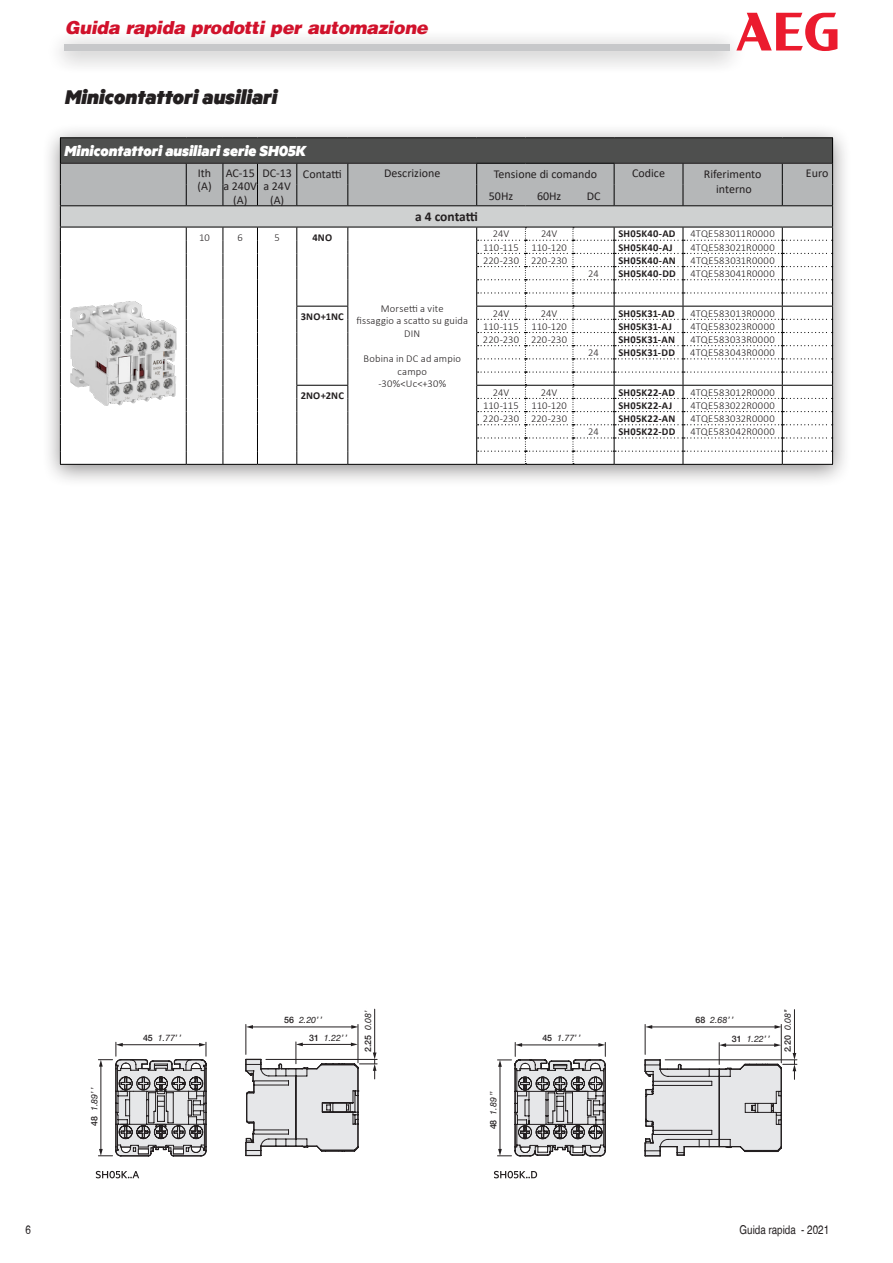
<style>
.page{position:relative;width:893px;height:1263px;background:#fff}
.page>*{position:absolute;margin:0;border:0;box-sizing:border-box;transform-origin:0 0}
.t1{font:italic 900 22.5px "Metric";color:#231f20}
.t2{font:italic 900 18px "Helvetica";color:#d1122c}
.t3{font:italic 900 16.5px "Metric";color:#fff}
.t4{font:700 13.5px "Calibri";letter-spacing:-.01em;color:#231f20}
.t5{font:12px/13.5px "Calibri";color:#231f20;text-align:center}
.t6{font:condensed 12px "Helvetica";color:#231f20}
.t7{font:300 10.5px/12.6px "Calibri";letter-spacing:.02em;color:#231f20;text-align:center}
.t8{font:700 10.5px "Calibri";letter-spacing:.02em;color:#231f20}
.t9{font:300 10.5px "Calibri";color:#231f20}
.t10{font:italic 8.85px/17.5px "Helvetica Neue";color:#231f20}
.s1{font-weight:500;font-style:normal}
</style>
<div class="page">
<div style="left:46px;top:30px;width:701px;height:44px;background:#231f20;opacity:.5"></div>
<div style="left:64px;top:45px;width:665px;height:6px;background:#c7c8ca"></div>
<svg style="left:736px;top:13px;width:101px;height:38px"></svg>
<div style="left:41px;top:123px;width:811px;height:365px;background:#231f20;opacity:.5"></div>
<hr style="left:60px;top:137px;width:126px;height:1px;background:#000">
<hr style="left:186px;top:137px;width:37px;height:1px;background:#000">
<hr style="left:223px;top:137px;width:34px;height:1px;background:#000">
<hr style="left:257px;top:137px;width:40px;height:1px;background:#000">
<hr style="left:297px;top:137px;width:51px;height:1px;background:#000">
<hr style="left:348px;top:137px;width:129px;height:1px;background:#000">
<hr style="left:477px;top:137px;width:48px;height:1px;background:#000">
<hr style="left:525px;top:137px;width:48px;height:1px;background:#000">
<hr style="left:573px;top:137px;width:41px;height:1px;background:#000">
<hr style="left:614px;top:137px;width:69px;height:1px;background:#000">
<hr style="left:683px;top:137px;width:99px;height:1px;background:#000">
<hr style="left:782px;top:137px;width:51px;height:1px;background:#000">
<hr style="left:60px;top:464px;width:126px;height:1px;background:#000">
<hr style="left:186px;top:464px;width:37px;height:1px;background:#000">
<hr style="left:223px;top:464px;width:34px;height:1px;background:#000">
<hr style="left:257px;top:464px;width:40px;height:1px;background:#000">
<hr style="left:348px;top:464px;width:129px;height:1px;background:#000">
<hr style="left:477px;top:464px;width:48px;height:1px;background:#000">
<hr style="left:525px;top:464px;width:48px;height:1px;background:#000">
<hr style="left:573px;top:464px;width:41px;height:1px;background:#000">
<hr style="left:614px;top:464px;width:69px;height:1px;background:#000">
<hr style="left:683px;top:464px;width:99px;height:1px;background:#000">
<hr style="left:782px;top:464px;width:51px;height:1px;background:#000">
<svg style="left:60px;top:138px;width:773px;height:326px"></svg>
<hr style="left:297px;top:464px;width:51px;height:1px;background:#000">
<hr style="left:476px;top:306px;width:49px;height:1px;background:#000">
<hr style="left:525px;top:306px;width:48px;height:1px;background:#000">
<hr style="left:573px;top:306px;width:41px;height:1px;background:#000">
<hr style="left:614px;top:306px;width:69px;height:1px;background:#000">
<hr style="left:683px;top:306px;width:99px;height:1px;background:#000">
<hr style="left:782px;top:306px;width:51px;height:1px;background:#000">
<hr style="left:476px;top:385px;width:49px;height:1px;background:#000">
<hr style="left:525px;top:385px;width:48px;height:1px;background:#000">
<hr style="left:573px;top:385px;width:41px;height:1px;background:#000">
<hr style="left:614px;top:385px;width:69px;height:1px;background:#000">
<hr style="left:683px;top:385px;width:99px;height:1px;background:#000">
<hr style="left:782px;top:385px;width:51px;height:1px;background:#000">
<img style="left:70px;top:302px;width:106px;height:103px">
<hr style="left:374px;top:1009px;width:1px;height:45px;background:#231f20">
<svg style="left:245px;top:1024px;width:132px;height:132px"></svg>
<svg style="left:98px;top:1042px;width:109px;height:114px"></svg>
<svg style="left:497px;top:1042px;width:109px;height:114px"></svg>
<hr style="left:651px;top:1027px;width:125px;height:1px;background:#231f20">
<svg style="left:646px;top:1025px;width:6px;height:4px"></svg>
<svg style="left:775px;top:1025px;width:6px;height:4px"></svg>
<hr style="left:645px;top:1024px;width:1px;height:30px;background:#231f20">
<hr style="left:781px;top:1024px;width:1px;height:39px;background:#231f20">
<hr style="left:794px;top:1009px;width:1px;height:45px;background:#231f20">
<svg style="left:644px;top:1042px;width:153px;height:114px"></svg>
<svg style="left:96px;top:1171px;width:43px;height:7px"></svg>
<svg style="left:494px;top:1171px;width:43px;height:7px"></svg>
<h2 class="t2" style="left:65px;top:16px;width:364px">Guida rapida prodotti per automazione</h2>
<h1 class="t1" style="left:65px;top:83px;width:214px">Minicontattori ausiliari</h1>
<h3 class="t3" style="left:65px;top:141px;width:243px">Minicontattori ausiliari serie SH05K</h3>
<p class="t5" style="left:197px;top:165px;width:16px;text-align:left">Ith (A)</p>
<p class="t5" style="left:223px;top:165px;width:35px">AC-15 a 240V (A)</p>
<p class="t5" style="left:262px;top:165px;width:31px">DC-13 a 24V (A)</p>
<p class="t5" style="left:303px;top:167px;width:40px">Contatti</p>
<p class="t5" style="left:384px;top:165px;width:58px">Descrizione</p>
<p class="t5" style="left:494px;top:167px;width:105px">Tensione di comando</p>
<p class="t5" style="left:632px;top:165px;width:34px">Codice</p>
<p class="t5" style="left:704px;top:167px;width:59px;line-height:14.4px">Riferimento interno</p>
<p class="t5" style="left:806px;top:165px;width:24px">Euro</p>
<p class="t5" style="left:489px;top:189px;width:26px">50Hz</p>
<p class="t5" style="left:537px;top:189px;width:26px">60Hz</p>
<p class="t5" style="left:587px;top:189px;width:15px">DC</p>
<p class="t4" style="left:415px;top:207px;width:64px">a 4 contatti</p>
<p class="t7" style="left:199px;top:231px;width:12px">10</p>
<p class="t7" style="left:238px;top:231px;width:7px">6</p>
<p class="t7" style="left:274px;top:231px;width:7px">5</p>
<p class="t8" style="left:312px;top:230px;width:21px">4NO</p>
<p class="t7" style="left:493px;top:228px;width:18px">24V</p>
<p class="t7" style="left:541px;top:228px;width:18px">24V</p>
<p class="t8" style="left:618px;top:227px;width:59px">SH05K40-AD</p>
<p class="t7" style="left:690px;top:228px;width:86px">4TQE583011R0000</p>
<p class="t9" style="left:483px;top:241px;width:85px">110-115 110-120</p>
<p class="t8" style="left:618px;top:240px;width:56px">SH05K40-AJ</p>
<p class="t7" style="left:691px;top:241px;width:86px">4TQE583021R0000</p>
<p class="t7" style="left:483px;top:254px;width:86px">220-230 220-230</p>
<p class="t8" style="left:618px;top:253px;width:59px">SH05K40-AN</p>
<p class="t7" style="left:691px;top:254px;width:86px">4TQE583031R0000</p>
<p class="t7" style="left:588px;top:267px;width:12px">24</p>
<p class="t8" style="left:618px;top:266px;width:59px">SH05K40-DD</p>
<p class="t7" style="left:690px;top:267px;width:86px">4TQE583041R0000</p>
<p class="t8" style="left:301px;top:309px;width:44px">3NO+1NC</p>
<p class="t8" style="left:301px;top:388px;width:45px">2NO+2NC</p>
<p class="t7" style="left:356px;top:302px;width:113px">Morsetti a vite<br>fissaggio a scatto su guida<br>DIN</p>
<p class="t7" style="left:364px;top:352px;width:99px">Bobina in DC ad ampio campo -30%&lt;Uc&lt;+30%</p>
<p class="t7" style="left:493px;top:307px;width:18px">24V</p>
<p class="t7" style="left:541px;top:307px;width:18px">24V</p>
<p class="t8" style="left:618px;top:306px;width:58px">SH05K31-AD</p>
<p class="t7" style="left:690px;top:307px;width:86px">4TQE583013R0000</p>
<p class="t9" style="left:483px;top:320px;width:85px">110-115 110-120</p>
<p class="t8" style="left:618px;top:319px;width:55px">SH05K31-AJ</p>
<p class="t7" style="left:690px;top:320px;width:86px">4TQE583023R0000</p>
<p class="t7" style="left:483px;top:333px;width:86px">220-230 220-230</p>
<p class="t8" style="left:618px;top:332px;width:58px">SH05K31-AN</p>
<p class="t7" style="left:690px;top:333px;width:86px">4TQE583033R0000</p>
<p class="t7" style="left:588px;top:346px;width:12px">24</p>
<p class="t8" style="left:618px;top:345px;width:58px">SH05K31-DD</p>
<p class="t7" style="left:690px;top:346px;width:86px">4TQE583043R0000</p>
<p class="t7" style="left:493px;top:386px;width:18px">24V</p>
<p class="t7" style="left:541px;top:386px;width:18px">24V</p>
<p class="t8" style="left:618px;top:385px;width:58px">SH05K22-AD</p>
<p class="t7" style="left:690px;top:386px;width:86px">4TQE583012R0000</p>
<p class="t9" style="left:483px;top:399px;width:85px">110-115 110-120</p>
<p class="t8" style="left:618px;top:398px;width:55px">SH05K22-AJ</p>
<p class="t7" style="left:690px;top:399px;width:86px">4TQE583022R0000</p>
<p class="t7" style="left:483px;top:412px;width:86px">220-230 220-230</p>
<p class="t8" style="left:618px;top:411px;width:59px">SH05K22-AN</p>
<p class="t7" style="left:690px;top:412px;width:86px">4TQE583032R0000</p>
<p class="t7" style="left:588px;top:425px;width:12px">24</p>
<p class="t8" style="left:618px;top:424px;width:59px">SH05K22-DD</p>
<p class="t7" style="left:690px;top:425px;width:86px">4TQE583042R0000</p>
<p class="t10" style="left:86px;top:1126px;width:40px;rotate:-90deg"><span class="s1">48</span> 1.89’ ’</p>
<p class="t10" style="left:143px;top:1030px;width:40px"><span class="s1">45</span> 1.77’ ’</p>
<p class="t10" style="left:309px;top:1012px;width:40px;text-indent:-25px"><span class="s1">56</span> 2.20’ ’<br><span class="s1">31</span> 1.22’ ’</p>
<p class="t10" style="left:360px;top:1052px;width:47px;rotate:-90deg"><span class="s1">2.25</span> 0.08’ ’</p>
<p class="t10" style="left:485px;top:1129px;width:39px;rotate:-90deg"><span class="s1">48</span> 1.89 ’’</p>
<p class="t10" style="left:542px;top:1030px;width:40px"><span class="s1">45</span> 1.77’ ’</p>
<p class="t10" style="left:696px;top:1012px;width:40px"><span class="s1">68</span> 2.68’ ’</p>
<p class="t10" style="left:779px;top:1052px;width:45px;rotate:-90deg"><span class="s1">2.20</span> 0.08’’</p>
<p class="t10" style="left:732px;top:1031px;width:40px"><span class="s1">31</span> 1.22’ ’</p>
<p class="t6" style="left:26px;top:1222px;width:7px">6</p>
<p class="t6" style="left:740px;top:1222px;width:91px">Guida rapida - 2021</p>
</div>
